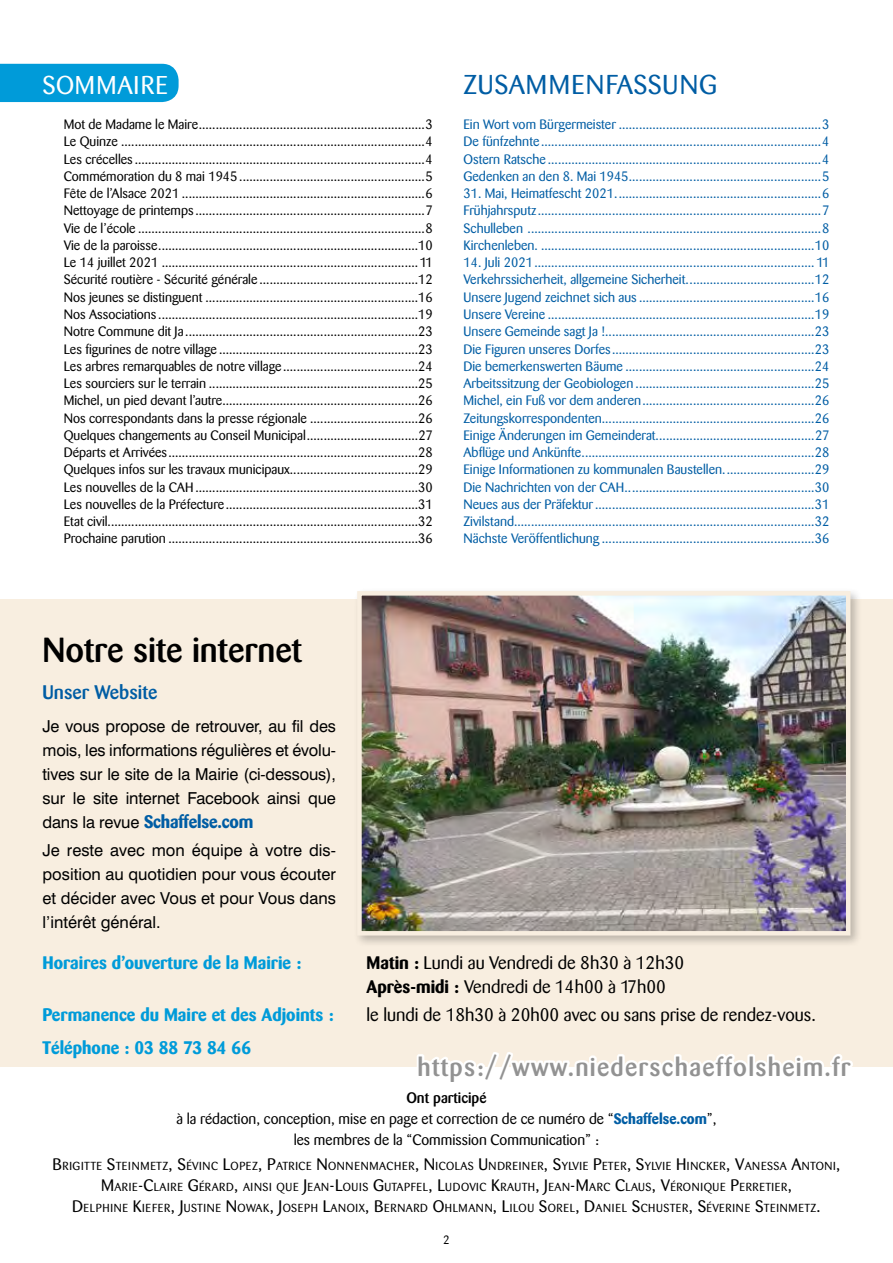
<style>
.page{position:relative;width:893px;height:1263px;background:#fff}
.page>*{position:absolute;margin:0;border:0;box-sizing:border-box;transform-origin:0 0}
.t1{font:500 34.5px "Barmeno";color:#000}
.t2{font:27px "Barmeno";letter-spacing:.03em;color:#005da4}
.t3{font:500 25.5px "Barmeno";letter-spacing:.05em;color:#929292}
.t4{font:25.5px "Barmeno";letter-spacing:.03em;color:#fff}
.t5{font:500 19.5px "Barmeno";color:#005da4}
.t6{font:18px/24px "Barmeno";color:#000}
.t7{font:700 18px "Barmeno";color:#009bd9}
.t8{font:700 18px "Barmeno";letter-spacing:-.01em;color:#005da4}
.t9{font:16.5px/24px "Swiss 721 BT";letter-spacing:-.01em;color:#000;text-align:justify}
.t10{font:15px/21px "Barmeno";color:#000;text-align:center}
.t11{font:13.5px/17.2px "Barmeno";color:#000;text-align:justify}
.t12{font:13.5px/17.2px "Barmeno";color:#005da4;text-align:justify}
.t13{font:12px "Barmeno";color:#000}
.t14{font:11.55px/21px "Barmeno";letter-spacing:.05em;color:#000;text-align:center}
.s1{font-family:"Swiss 721 BT";font-weight:400;font-size:16.5px;color:#000}
.s2{font-weight:700}
.s3{font-weight:500}
.s4{font-weight:700;color:#005da4}
.s5{font-size:16.5px}
</style>
<div class="page">
<div style="left:0;top:600px;width:893px;height:467px;background:#f8eee0"></div>
<div style="left:0;top:64px;width:179px;height:38px;background:#009bd9"></div>
<div style="left:353px;top:587px;width:510px;height:361px;background:#000;opacity:.25"></div>
<img style="left:362px;top:596px;width:483px;height:334px">
<div style="left:357px;top:591px;width:493px;height:344px;border:4px solid #f8eee0"></div>
<svg style="left:417px;top:1052px;width:436px;height:15px"></svg>
<h3 class="t4" style="left:43px;top:70px;width:127px">SOMMAIRE</h3>
<h2 class="t2" style="left:463px;top:69px;width:255px">ZUSAMMENFASSUNG</h2>
<p class="t11" style="left:64px;top:116px;width:370px">Mot de Madame le Maire...................................................................3<br>Le Quinze ..........................................................................................4<br>Les crécelles ......................................................................................4<br>Commémoration du 8 mai 1945 .......................................................5<br>Fête de l’Alsace 2021 ........................................................................6<br>Nettoyage de printemps ....................................................................7<br>Vie de l’école .....................................................................................8<br>Vie de la paroisse.............................................................................10<br>Le 14 juillet 2021 ............................................................................11<br>Sécurité routière - Sécurité générale ...............................................12<br>Nos jeunes se distinguent ...............................................................16<br>Nos Associations .............................................................................19<br>Notre Commune dit Ja .....................................................................23<br>Les figurines de notre village ...........................................................23<br>Les arbres remarquables de notre village........................................24<br>Les sourciers sur le terrain ..............................................................25<br>Michel, un pied devant l’autre..........................................................26<br>Nos correspondants dans la presse régionale ................................26<br>Quelques changements au Conseil Municipal.................................27<br>Départs et Arrivées..........................................................................28<br>Quelques infos sur les travaux municipaux......................................29<br>Les nouvelles de la CAH..................................................................30<br>Les nouvelles de la Préfecture.........................................................31<br>Etat civil............................................................................................32<br>Prochaine parution ..........................................................................36</p>
<p class="t12" style="left:463px;top:116px;width:368px">Ein Wort vom Bürgermeister ............................................................3<br>De fünfzehnte ...................................................................................4<br>Ostern Ratsche .................................................................................4<br>Gedenken an den 8. Mai 1945.........................................................5</p>
<p class="t12" style="left:463px;top:185px;width:367px">31. Mai, Heimatfescht 2021.............................................................6<br>Frühjahrsputz....................................................................................7<br>Schulleben .......................................................................................8<br>Kirchenleben. .................................................................................10</p>
<p class="t12" style="left:463px;top:254px;width:367px">14. Juli 2021................................................................................... 11<br>Verkehrssicherheit, allgemeine Sicherheit......................................12<br>Unsere Jugend zeichnet sich aus ....................................................16<br>Unsere Vereine ...............................................................................19<br>Unsere Gemeinde sagt Ja !..............................................................23<br>Die Figuren unseres Dorfes............................................................23<br>Die bemerkenswerten Bäume ........................................................24<br>Arbeitssitzung der Geobiologen .....................................................25<br>Michel, ein Fuß vor dem anderen...................................................26<br>Zeitungskorrespondenten...............................................................26<br>Einige Änderungen im Gemeinderat...............................................27<br>Abflüge und Ankünfte.....................................................................28<br>Einige Informationen zu kommunalen Baustellen...........................29<br>Die Nachrichten von der CAH........................................................30<br>Neues aus der Präfektur.................................................................31<br>Zivilstand.........................................................................................32<br>Nächste Veröffentlichung ...............................................................36</p>
<h1 class="t1" style="left:43px;top:630px;width:261px">Notre site internet</h1>
<h3 class="t5" style="left:43px;top:681px;width:116px">Unser Website</h3>
<p class="t9" style="left:43px;top:713px;width:295px">Je vous propose de retrouver, au fil des mois, les informations régulières et évolu&shy;tives sur le site de la Mairie (ci-dessous), sur le site internet Facebook ainsi que</p>
<h3 class="t8" style="left:43px;top:810px;width:212px"><span class="s1">dans la revue</span> Schaffelse.com</h3>
<p class="t9" style="left:43px;top:838px;width:295px">Je reste avec mon équipe à votre dis&shy;position au quotidien pour vous écouter et décider avec Vous et pour Vous dans l’intérêt général.</p>
<h3 class="t7" style="left:43px;top:952px;width:260px">Horaires d’ouverture de la Mairie :</h3>
<h3 class="t6" style="left:367px;top:951px;width:319px"><span class="s2">Matin :</span> Lundi au Vendredi de 8h30 à 12h30<br><span class="s2">Après-midi :</span> Vendredi de 14h00 à 17h00</h3>
<h3 class="t7" style="left:43px;top:1004px;width:293px">Permanence du Maire et des Adjoints :</h3>
<h3 class="t6" style="left:367px;top:1003px;width:451px">le lundi de 18h30 à 20h00 avec ou sans prise de rendez-vous.</h3>
<h3 class="t7" style="left:43px;top:1036px;width:210px">Téléphone : 03 88 73 84 66</h3>
<p class="t10" style="left:176px;top:1087px;width:542px"><span class="s3">Ont participé<br></span>à la rédaction, conception, mise en page et correction de ce numéro de “<span class="s4">Schaffelse.com</span>”, les membres de la “Commission Communication” :</p>
<p class="t14" style="left:53px;top:1155px;width:789px"><span class="s5">B</span>RIGITTE <span class="s5">S</span>TEINMETZ<span class="s5">, S</span>ÉVINC <span class="s5">L</span>OPEZ<span class="s5">, P</span>ATRICE <span class="s5">N</span>ONNENMACHER<span class="s5">, N</span> ICOLAS <span class="s5">U</span>NDREINER<span class="s5">, S</span>YLVIE <span class="s5">P</span>ETER<span class="s5">, S</span>YLVIE <span class="s5">H</span> INCKER<span class="s5">, V</span>ANESSA <span class="s5">A</span>NTONI<span class="s5">,<br>M</span>ARIE<span class="s5">-C</span>LAIRE <span class="s5">G</span>ÉRARD<span class="s5">,</span> AINSI QUE <span class="s5">J</span>EAN<span class="s5">-L</span>OUIS <span class="s5">G</span>UTAPFEL<span class="s5">, L</span>UDOVIC <span class="s5">K</span>RAUTH<span class="s5">, J</span>EAN<span class="s5">-M</span>ARC <span class="s5">C</span>LAUS<span class="s5">, V</span>ÉRONIQUE <span class="s5">P</span>ERRETIER<span class="s5">,<br>D</span>ELPHINE <span class="s5">K</span>IEFER<span class="s5">, J</span>USTINE <span class="s5">N</span>OWAK<span class="s5">, J</span>OSEPH <span class="s5">L</span>ANOIX<span class="s5">, B</span>ERNARD <span class="s5">O</span>HLMANN<span class="s5">, L</span>ILOU <span class="s5">S</span>OREL<span class="s5">, D</span>ANIEL <span class="s5">S</span>CHUSTER<span class="s5">, S</span>ÉVERINE <span class="s5">S</span>TEINMETZ<span class="s5">.</span></p>
<h3 class="t3" style="left:418px;top:1052px;width:434px">https://www.niederschaeffolsheim.fr</h3>
<p class="t13" style="left:443px;top:1233px;width:8px">2</p>
</div>
